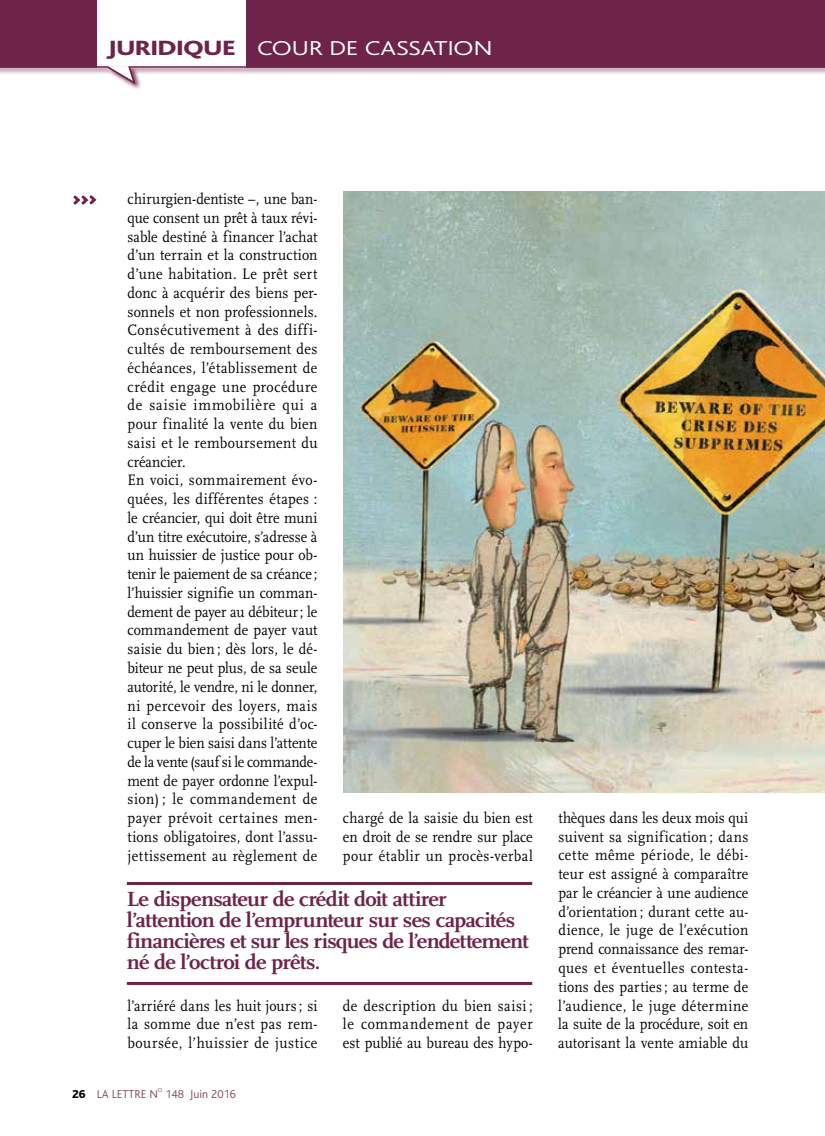
<style>
.page{position:relative;width:825px;height:1136px;background:#fff}
.page>*{position:absolute;margin:0;border:0;box-sizing:border-box;transform-origin:0 0}
.t1{font:700 21.3px/21px "Scala";letter-spacing:-.03em;color:#6e2349;scale:1.05 1}
.t2{font:300 21px "Bliss";letter-spacing:-.015em;color:#fff;scale:1.28 1}
.t3{font:15.75px/18.8px "Scala";letter-spacing:.015em;color:#000;text-align:justify;scale:.9 1}
.t4{font:300 12px "Bliss";color:#82485e}
.t5{font:800 12px "Bliss";color:#000}
.t6{font:300 6px "Bliss";color:#82485e}
.s1{font-weight:800;font-size:21.6px;color:#6e2349}
</style>
<div class="page">
<svg style="left:73px;top:195px;width:24px;height:10px"></svg>
<hr style="left:127px;top:881px;width:405px;height:3px;background:#6e2349">
<hr style="left:127px;top:981px;width:405px;height:3px;background:#6e2349">
<img style="left:343px;top:191px;width:482px;height:601px">
<div style="left:0;top:0;width:825px;height:68px;background:#6e2349"></div>
<div style="left:97px;top:0;width:148px;height:68px;background:#fff"></div>
<svg style="left:0;top:65px;width:825px;height:24px"></svg>
<p class="t2" style="left:107px;top:37px;width:303px"><span class="s1">JURIDIQUE</span> COUR DE CASSATION</p>
<p class="t3" style="left:127px;top:190px;width:213px;text-align:left">chirurgien-dentiste –, une ban&shy;que consent un prêt à taux révi&shy;sable destiné à financer l’achat d’un terrain et la construction d’une habitation. Le prêt sert donc à acquérir des biens per&shy;sonnels et non professionnels.<br>Consécutivement à des diffi&shy;cultés de remboursement des échéances, l’établissement de crédit engage une procédure de saisie immobilière qui a pour finalité la vente du bien saisi et le remboursement du créancier.<br>En voici, sommairement évo&shy;quées, les différentes étapes : le créancier, qui doit être muni d’un titre exécutoire, s’adresse à un huissier de justice pour ob&shy;tenir le paiement de sa créance ; l’huissier signifie un comman&shy;dement de payer au débiteur; le commandement de payer vaut saisie du bien ; dès lors, le dé&shy;biteur ne peut plus, de sa seule autorité, le vendre, ni le donner, ni percevoir des loyers, mais il conserve la possibilité d’oc&shy;cuper le bien saisi dans l’attente de la vente (sauf si le commande&shy;ment de payer ordonne l’expul&shy;sion) ; le commandement de payer prévoit certaines men&shy;tions obligatoires, dont l’assu&shy;jettissement au règlement de</p>
<p class="t3" style="left:343px;top:808px;width:213px">chargé de la saisie du bien est en droit de se rendre sur place pour établir un procès-verbal</p>
<p class="t1" style="left:127px;top:888px;width:384px">Le dispensateur de crédit doit attirer l’attention de l’emprunteur sur ses capacités financières et sur les risques de l’endettement né de l’octroi de prêts.</p>
<p class="t3" style="left:127px;top:996px;width:213px">l’arriéré dans les huit jours ; si la somme due n’est pas rem&shy;boursée, l’huissier de justice</p>
<p class="t4" style="left:97px;top:1087px;width:63px">LA LETTRE N</p>
<p class="t6" style="left:158px;top:1086px;width:6px">O</p>
<p class="t5" style="left:72px;top:1087px;width:15px">26</p>
<p class="t4" style="left:165px;top:1087px;width:72px">148 Juin 2016</p>
<p class="t3" style="left:343px;top:996px;width:213px">de description du bien saisi ; le commandement de payer est publié au bureau des hypo-</p>
<p class="t3" style="left:558px;top:808px;width:213px">thèques dans les deux mois qui suivent sa signification ; dans cette même période, le débi&shy;teur est assigné à comparaître par le créancier à une audience d’orientation ; durant cette au&shy;dience, le juge de l’exécution prend connaissance des remar&shy;ques et éventuelles contesta&shy;tions des parties ; au terme de l’audience, le juge détermine la suite de la procédure, soit en autorisant la vente amiable du</p>
</div>
